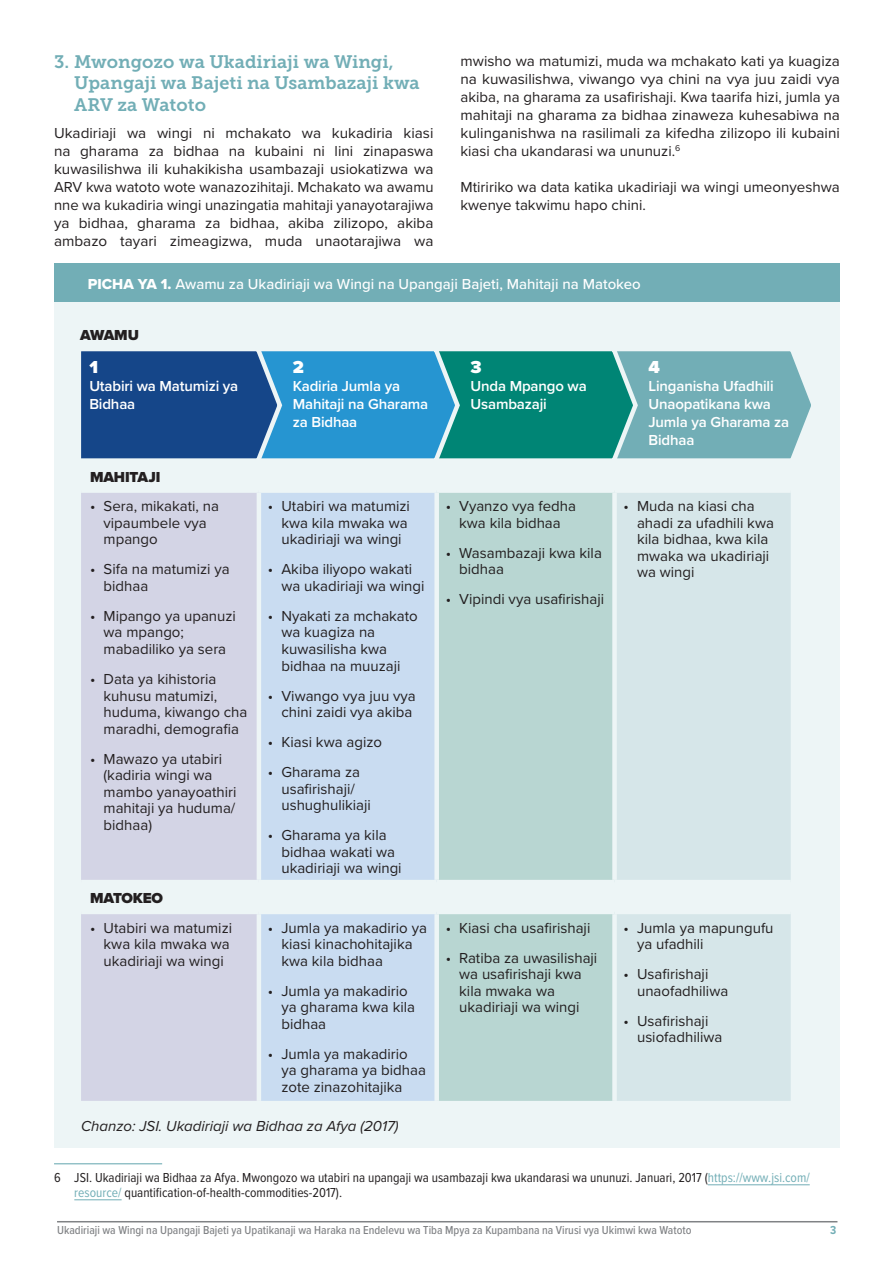
<style>
.page{position:relative;width:894px;height:1263px;background:#fff}
.page>*{position:absolute;margin:0;border:0;box-sizing:border-box;transform-origin:0 0}
.t1{font:18px/21.6px "Museo Slab 700";color:#72aeb6}
.t2{font:900 18px "Proxima Nova";color:#fff}
.t3{font:15px/16.5px "Proxima Nova";color:#231f20}
.t4{font:600 15px/18px "Proxima Nova";letter-spacing:-.01em;color:#fff}
.t5{font:500 15px "Proxima Nova";color:#fff}
.t6{font:italic 15px "Proxima Nova";color:#231f20}
.t7{font:900 15px "Proxima Nova";letter-spacing:-.01em;color:#231f20}
.t8{font:13.5px/15px "Proxima Nova Cond";color:#231f20}
.t9{font:500 12px "Proxima Nova Cond";color:#808285}
.t10{font:700 12px "Proxima Nova Cond";color:#72aeb6}
.s1{font-family:"Proxima Nova Extrabld";font-weight:400}
.s2{color:#72aeb6}
</style>
<div class="page">
<hr style="left:57px;top:1221px;width:780px;height:1px;background:#808285">
<hr style="left:54px;top:1163px;width:108px;height:1px;background:#72aeb6">
<hr style="left:707px;top:1184px;width:102px;height:1px;background:#72aeb6">
<hr style="left:74px;top:1199px;width:48px;height:1px;background:#72aeb6">
<div style="left:54px;top:263px;width:785px;height:884px;background:#edf5f6"></div>
<svg style="left:81px;top:351px;width:730px;height:108px;background:#3286a4"></svg>
<div style="left:81px;top:493px;width:175px;height:607px;background:#d3d4e5"></div>
<div style="left:261px;top:493px;width:173px;height:607px;background:#c9dcf1"></div>
<div style="left:439px;top:493px;width:173px;height:607px;background:#b8d6d2"></div>
<div style="left:617px;top:493px;width:173px;height:607px;background:#d6e6e9"></div>
<div style="left:81px;top:458px;width:178px;height:5px;background:#edf5f6"></div>
<div style="left:259px;top:458px;width:177px;height:5px;background:#edf5f6"></div>
<div style="left:436px;top:458px;width:178px;height:5px;background:#edf5f6"></div>
<div style="left:614px;top:458px;width:176px;height:5px;background:#edf5f6"></div>
<svg style="left:612px;top:493px;width:1px;height:387px"></svg>
<hr style="left:81px;top:880px;width:178px;height:4px;background:#edf5f6">
<hr style="left:259px;top:880px;width:177px;height:4px;background:#edf5f6">
<hr style="left:436px;top:880px;width:178px;height:4px;background:#edf5f6">
<hr style="left:614px;top:880px;width:176px;height:4px;background:#edf5f6">
<div style="left:81px;top:909px;width:178px;height:5px;background:#edf5f6"></div>
<div style="left:259px;top:909px;width:177px;height:5px;background:#edf5f6"></div>
<div style="left:436px;top:909px;width:178px;height:5px;background:#edf5f6"></div>
<div style="left:614px;top:909px;width:176px;height:5px;background:#edf5f6"></div>
<svg style="left:612px;top:914px;width:1px;height:186px"></svg>
<div style="left:54px;top:263px;width:785px;height:39px;background:#72aeb6"></div>
<p class="t1" style="left:74px;top:51px;width:347px;text-indent:-20px">3. Mwongozo wa Ukadiriaji wa Wingi,<br>Upangaji wa Bajeti na Usambazaji kwa<br>ARV za Watoto</p>
<p class="t3" style="left:54px;top:123px;width:381px;line-height:18px;text-align:justify">Ukadiriaji wa wingi ni mchakato wa kukadiria kiasi na gharama za bidhaa na kubaini ni lini zinapaswa kuwasilishwa ili kuhakikisha usambazaji usiokatizwa wa ARV kwa watoto wote wanazozihitaji. Mchakato wa awamu nne wa kukadiria wingi unazingatia mahitaji yanayotarajiwa ya bidhaa, gharama za bidhaa, akiba zilizopo, akiba ambazo tayari zimeagizwa, muda unaotarajiwa wa</p>
<p class="t3" style="left:460px;top:51px;width:381px;line-height:18px;text-align:justify">mwisho wa matumizi, muda wa mchakato kati ya kuagiza na kuwasilishwa, viwango vya chini na vya juu zaidi vya akiba, na gharama za usafirishaji. Kwa taarifa hizi, jumla ya mahitaji na gharama za bidhaa zinaweza kuhesabiwa na kulinganishwa na rasilimali za kifedha zilizopo ili kubaini kiasi cha ukandarasi wa ununuzi.<sup>6</sup></p>
<p class="t3" style="left:460px;top:177px;width:381px;line-height:18px">Mtiririko wa data katika ukadiriaji wa wingi umeonyeshwa kwenye takwimu hapo chini.</p>
<p class="t5" style="left:88px;top:272px;width:554px"><span class="s1">PICHA YA 1.</span> Awamu za Ukadiriaji wa Wingi na Upangaji Bajeti, Mahitaji na Matokeo</p>
<p class="t7" style="left:80px;top:324px;width:60px">AWAMU</p>
<p class="t2" style="left:89px;top:354px;width:10px">1</p>
<p class="t4" style="left:89px;top:377px;width:150px">Utabiri wa Matumizi ya<br>Bidhaa</p>
<p class="t7" style="left:90px;top:465px;width:72px">MAHITAJI</p>
<p class="t3" style="left:104px;top:497px;width:117px;text-indent:-14px">• Sera, mikakati, na vipaumbele vya mpango</p>
<p class="t3" style="left:104px;top:560px;width:128px;text-indent:-14px">• Sifa na matumizi ya bidhaa</p>
<p class="t3" style="left:104px;top:607px;width:134px;text-indent:-14px">• Mipango ya upanuzi wa mpango; mabadiliko ya sera</p>
<p class="t3" style="left:104px;top:670px;width:145px;text-indent:-14px">• Data ya kihistoria kuhusu matumizi, huduma, kiwango cha maradhi, demografia</p>
<p class="t3" style="left:104px;top:749px;width:134px;text-indent:-14px">• Mawazo ya utabiri (kadiria wingi wa mambo yanayoathiri mahitaji ya huduma/ bidhaa)</p>
<p class="t2" style="left:293px;top:354px;width:13px">2</p>
<p class="t4" style="left:293px;top:377px;width:137px">Kadiria Jumla ya<br>Mahitaji na Gharama za Bidhaa</p>
<p class="t3" style="left:281px;top:497px;width:130px;text-indent:-14px">• Utabiri wa matumizi kwa kila mwaka wa ukadiriaji wa wingi</p>
<p class="t3" style="left:281px;top:560px;width:144px;text-indent:-14px">• Akiba iliyopo wakati wa ukadiriaji wa wingi</p>
<p class="t3" style="left:281px;top:607px;width:138px;text-indent:-14px">• Nyakati za mchakato wa kuagiza na kuwasilisha kwa bidhaa na muuzaji</p>
<p class="t3" style="left:268px;top:686px;width:149px;text-align:right">• Viwango vya juu vya chini zaidi vya akiba</p>
<p class="t3" style="left:268px;top:733px;width:116px">• Kiasi kwa agizo</p>
<p class="t3" style="left:281px;top:763px;width:91px;text-indent:-14px">• Gharama za usafirishaji/ ushughulikiaji</p>
<p class="t3" style="left:281px;top:826px;width:122px;text-indent:-14px">• Gharama ya kila bidhaa wakati wa ukadiriaji wa wingi</p>
<p class="t7" style="left:90px;top:886px;width:74px">MATOKEO</p>
<p class="t3" style="left:104px;top:919px;width:130px;text-indent:-14px">• Utabiri wa matumizi kwa kila mwaka wa ukadiriaji wa wingi</p>
<p class="t3" style="left:281px;top:919px;width:147px;text-indent:-14px">• Jumla ya makadirio ya kiasi kinachohitajika kwa kila bidhaa</p>
<p class="t3" style="left:281px;top:982px;width:135px;text-indent:-14px">• Jumla ya makadirio ya gharama kwa kila bidhaa</p>
<p class="t3" style="left:281px;top:1045px;width:146px;text-indent:-14px">• Jumla ya makadirio ya gharama ya bidhaa zote zinazohitajika</p>
<p class="t6" style="left:81px;top:1114px;width:319px">Chanzo: JSI. Ukadiriaji wa Bidhaa za Afya (2017)</p>
<p class="t2" style="left:470px;top:354px;width:13px">3</p>
<p class="t4" style="left:470px;top:377px;width:118px">Unda Mpango wa<br>Usambazaji</p>
<p class="t3" style="left:445px;top:497px;width:132px;text-align:center">• Vyanzo vya fedha kwa kila bidhaa</p>
<p class="t3" style="left:459px;top:544px;width:144px;text-indent:-14px">• Wasambazaji kwa kila bidhaa</p>
<p class="t3" style="left:445px;top:590px;width:160px">• Vipindi vya usafirishaji</p>
<p class="t3" style="left:445px;top:919px;width:146px">• Kiasi cha usafirishaji</p>
<p class="t3" style="left:459px;top:949px;width:139px;text-indent:-14px">• Ratiba za uwasilishaji wa usafirishaji kwa kila mwaka wa ukadiriaji wa wingi</p>
<p class="t2" style="left:648px;top:354px;width:13px">4</p>
<p class="t4" style="left:648px;top:377px;width:142px">Linganisha Ufadhili<br>Unaopatikana kwa<br>Jumla ya Gharama za<br>Bidhaa</p>
<p class="t3" style="left:636px;top:497px;width:138px;text-indent:-14px">• Muda na kiasi cha ahadi za ufadhili kwa kila bidhaa, kwa kila mwaka wa ukadiriaji wa wingi</p>
<p class="t3" style="left:636px;top:919px;width:138px;text-indent:-14px">• Jumla ya mapungufu ya ufadhili</p>
<p class="t3" style="left:636px;top:965px;width:93px;text-indent:-14px">• Usafirishaji unaofadhiliwa</p>
<p class="t3" style="left:636px;top:1012px;width:87px;text-indent:-14px">• Usafirishaji usiofadhiliwa</p>
<p class="t8" style="left:74px;top:1169px;width:736px;text-indent:-20px">6 JSI. Ukadiriaji wa Bidhaa za Afya. Mwongozo wa utabiri na upangaji wa usambazaji kwa ukandarasi wa ununuzi. Januari, 2017 (<span class="s2">https://www.jsi.com/ resource/</span> quantification-of-health-commodities-2017).</p>
<p class="t9" style="left:57px;top:1221px;width:635px">Ukadiriaji wa Wingi na Upangaji Bajeti ya Upatikanaji wa Haraka na Endelevu wa Tiba Mpya za Kupambana na Virusi vya Ukimwi kwa Watoto</p>
<p class="t10" style="left:829px;top:1221px;width:8px">3</p>
</div>
